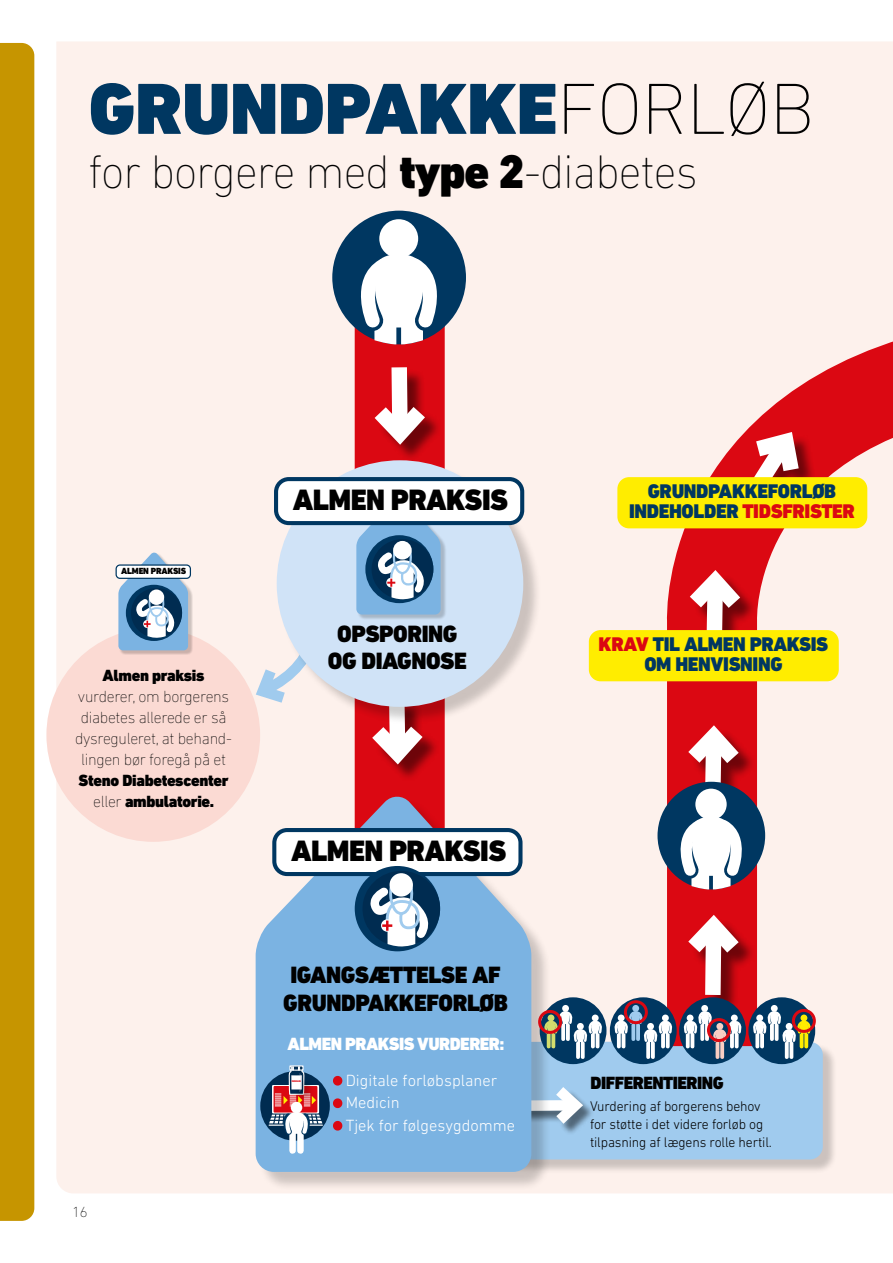
<style>
.page{position:relative;width:893px;height:1263px;background:#fff}
.page>*{position:absolute;margin:0;border:0;box-sizing:border-box;transform-origin:0 0}
.t1{font:900 73.5px "DIN Next LT Pro";letter-spacing:-.01em;color:#003761}
.t2{font:200 48px "DIN Next LT Pro";letter-spacing:-.02em;color:#000;scale:.96 1}
.t3{font:900 30px "DIN Next LT Pro";letter-spacing:-.02em;color:#000}
.t4{font:900 24px/28.5px "DIN Next LT Pro";letter-spacing:-.02em;color:#000}
.t5{font:900 20.1px/20.1px "DIN Next LT Pro";letter-spacing:-.02em;color:#003761;text-align:center}
.t6{font:900 18px "DIN Next LT Pro";letter-spacing:-.03em;color:#fff}
.t7{font:900 18px "DIN Next LT Pro";letter-spacing:-.03em;color:#000}
.t8{font:200 16.5px/21px "DIN Next LT Pro";letter-spacing:-.02em;color:#000;text-align:center}
.t9{font:300 16.5px/22.5px "DIN Next LT Pro";color:#fff}
.t10{font:900 16.5px/21px "DIN Next LT Pro";letter-spacing:-.02em;color:#000;text-align:center}
.t11{font:200 15px "DIN Next LT Pro";color:#000}
.t12{font:300 14.25px/18px "DIN Next LT Pro";letter-spacing:-.01em;color:#000}
.t13{font:900 9px "DIN Next LT Pro";letter-spacing:-.02em;color:#000}
.t14{font:900 2.55px "DIN Next LT Pro";letter-spacing:-.02em;color:#db0812}
.s1{font-weight:200;color:#000}
.s2{font-weight:900}
.s3{font-weight:200}
.s4{color:#db0812}
</style>
<div class="page">
<div style="left:56px;top:41px;width:837px;height:1152px;background:#fdf1ec"></div>
<div style="left:355px;top:286px;width:90px;height:607px;background:#db0812"></div>
<div style="left:0;top:43px;width:34px;height:1178px;background:#c69500"></div>
<svg style="left:374px;top:367px;width:64px;height:89px"></svg>
<svg style="left:372px;top:725px;width:64px;height:51px"></svg>
<div style="left:503px;top:1044px;width:334px;height:130px;background:#000;opacity:.2"></div>
<div style="left:501px;top:1042px;width:322px;height:117px;background:#a0cbee;border-radius:13px"></div>
<svg style="left:551px;top:1087px;width:40px;height:46px"></svg>
<div style="left:258px;top:799px;width:293px;height:393px;background:#000;opacity:.2"></div>
<svg style="left:256px;top:795px;width:275px;height:377px;background:#8fb7de"></svg>
<svg style="left:622px;top:263px;width:271px;height:873px;background:#efd2d2"></svg>
<div style="left:743px;top:435px;width:74px;height:90px;background:#000;opacity:.5"></div>
<svg style="left:725px;top:420px;width:84px;height:57px"></svg>
<div style="left:693px;top:573px;width:65px;height:82px;background:#db0812"></div>
<svg style="left:673px;top:559px;width:83px;height:71px"></svg>
<div style="left:679px;top:997px;width:67px;height:67px;background:#003761;border-radius:50%"></div>
<div style="left:748px;top:997px;width:67px;height:67px;background:#003761;border-radius:50%"></div>
<div style="left:792px;top:1009px;width:24px;height:24px;border:3px solid #db0812;border-radius:50%"></div>
<div style="left:610px;top:997px;width:67px;height:67px;background:#003761;border-radius:50%"></div>
<svg style="left:613px;top:903px;width:199px;height:156px"></svg>
<div style="left:624px;top:1000px;width:24px;height:24px;border:3px solid #db0812;border-radius:50%"></div>
<div style="left:540px;top:997px;width:66px;height:67px;background:#003761;border-radius:50%"></div>
<div style="left:562px;top:1005px;width:7px;height:7px;background:#fff;border-radius:50%"></div>
<svg style="left:543px;top:1008px;width:61px;height:51px"></svg>
<div style="left:538px;top:1010px;width:24px;height:24px;border:3px solid #db0812;border-radius:50%"></div>
<div style="left:589px;top:630px;width:250px;height:51px;background:#ffed00;border-radius:12px"></div>
<div style="left:617px;top:477px;width:250px;height:51px;background:#ffed00;border-radius:12px"></div>
<div style="left:332px;top:211px;width:134px;height:133px;background:#003761;border-radius:50%"></div>
<div style="left:379px;top:219px;width:39px;height:39px;background:#fff;border-radius:50%"></div>
<svg style="left:352px;top:239px;width:94px;height:105px"></svg>
<div style="left:657px;top:782px;width:108px;height:107px;background:#003761;border-radius:50%"></div>
<svg style="left:672px;top:714px;width:83px;height:175px"></svg>
<svg style="left:333px;top:1076px;width:9px;height:9px"></svg>
<svg style="left:333px;top:1098px;width:9px;height:10px"></svg>
<svg style="left:333px;top:1121px;width:9px;height:9px"></svg>
<div style="left:274px;top:830px;width:246px;height:44px;background:#fff;border-radius:13px"></div>
<div style="left:272px;top:828px;width:250px;height:48px;border:4px solid #003761;border-radius:13px"></div>
<div style="left:355px;top:866px;width:85px;height:85px;background:#003761;border-radius:50%"></div>
<div style="left:362px;top:871px;width:78px;height:75px;background:#002c51;border-radius:50%"></div>
<svg style="left:369px;top:881px;width:63px;height:120px"></svg>
<div style="left:390px;top:873px;width:23px;height:23px;background:#fff;border-radius:50%"></div>
<div style="left:260px;top:1071px;width:70px;height:70px;background:#002c51;border-radius:50%"></div>
<svg style="left:269px;top:1065px;width:53px;height:89px"></svg>
<div style="left:46px;top:628px;width:214px;height:214px;background:#fbdad3;border-radius:50%"></div>
<div style="left:119px;top:553px;width:74px;height:102px;background:#000;opacity:.2"></div>
<svg style="left:118px;top:552px;width:70px;height:98px;background:#80a4c3"></svg>
<div style="left:149px;top:589px;width:15px;height:16px;background:#fff;border-radius:50%"></div>
<div style="left:116px;top:565px;width:74px;height:13px;background:#fff;border-radius:4px"></div>
<div style="left:116px;top:564px;width:75px;height:15px;border:1px solid #003761;border-radius:4px"></div>
<svg style="left:249px;top:620px;width:30px;height:91px;background:#ece9eb"></svg>
<div style="left:279px;top:462px;width:262px;height:263px;background:#000;opacity:.2"></div>
<div style="left:277px;top:460px;width:246px;height:247px;background:#d0e3f7;border-radius:50%"></div>
<div style="left:357px;top:497px;width:89px;height:123px;background:#000;opacity:.2"></div>
<svg style="left:356px;top:525px;width:85px;height:95px;background:#739cc0"></svg>
<div style="left:393px;top:541px;width:19px;height:18px;background:#fff;border-radius:50%"></div>
<div style="left:276px;top:479px;width:246px;height:44px;background:#fff;border-radius:13px"></div>
<div style="left:274px;top:477px;width:250px;height:48px;border:4px solid #003761;border-radius:13px"></div>
<h1 class="t1" style="left:89px;top:65px;width:727px">GRUNDPAKKE<span class="s1">FORLØB</span></h1>
<h2 class="t2" style="left:89px;top:144px;width:636px">for borgere med <span class="s2">type 2</span>-diabetes</h2>
<p class="t13" style="left:121px;top:566px;width:66px">ALMEN PRAKSIS</p>
<p class="t10" style="left:103px;top:665px;width:103px">Almen praksis</p>
<p class="t8" style="left:75px;top:686px;width:158px">vurderer, om borgerens diabetes allerede er så dysreguleret, at behand&shy;lingen bør foregå på et</p>
<p class="t10" style="left:79px;top:770px;width:152px">Steno Diabetescenter <span class="s3">eller</span> ambulatorie.</p>
<p class="t11" style="left:72px;top:1203px;width:17px">16</p>
<h3 class="t3" style="left:293px;top:482px;width:217px">ALMEN PRAKSIS</h3>
<h3 class="t4" style="left:328px;top:620px;width:140px;line-height:27px;text-align:center">OPSPORING<br>OG DIAGNOSE</h3>
<h3 class="t3" style="left:291px;top:833px;width:217px">ALMEN PRAKSIS</h3>
<h3 class="t4" style="left:283px;top:960px;width:226px">IGANGSÆTTELSE AF<br>GRUNDPAKKEFORLØB</h3>
<p class="t6" style="left:287px;top:1033px;width:219px">ALMEN PRAKSIS VURDERER:</p>
<p class="t9" style="left:346px;top:1068px;width:171px">Digitale forløbsplaner<br>Medicin<br>Tjek for følgesygdomme</p>
<p class="t14" style="left:292px;top:1079px;width:11px">INSULIN</p>
<h3 class="t5" style="left:629px;top:481px;width:227px">GRUNDPAKKEFORLØB<br>INDEHOLDER <span class="s4">TIDSFRISTER</span></h3>
<h3 class="t5" style="left:599px;top:634px;width:231px"><span class="s4">KRAV</span> TIL ALMEN PRAKSIS<br>OM HENVISNING</h3>
<p class="t7" style="left:590px;top:1072px;width:135px">DIFFERENTIERING</p>
<p class="t12" style="left:590px;top:1097px;width:183px">Vurdering af borgerens behov for støtte i det videre forløb og tilpasning af lægens rolle hertil.</p>
</div>
